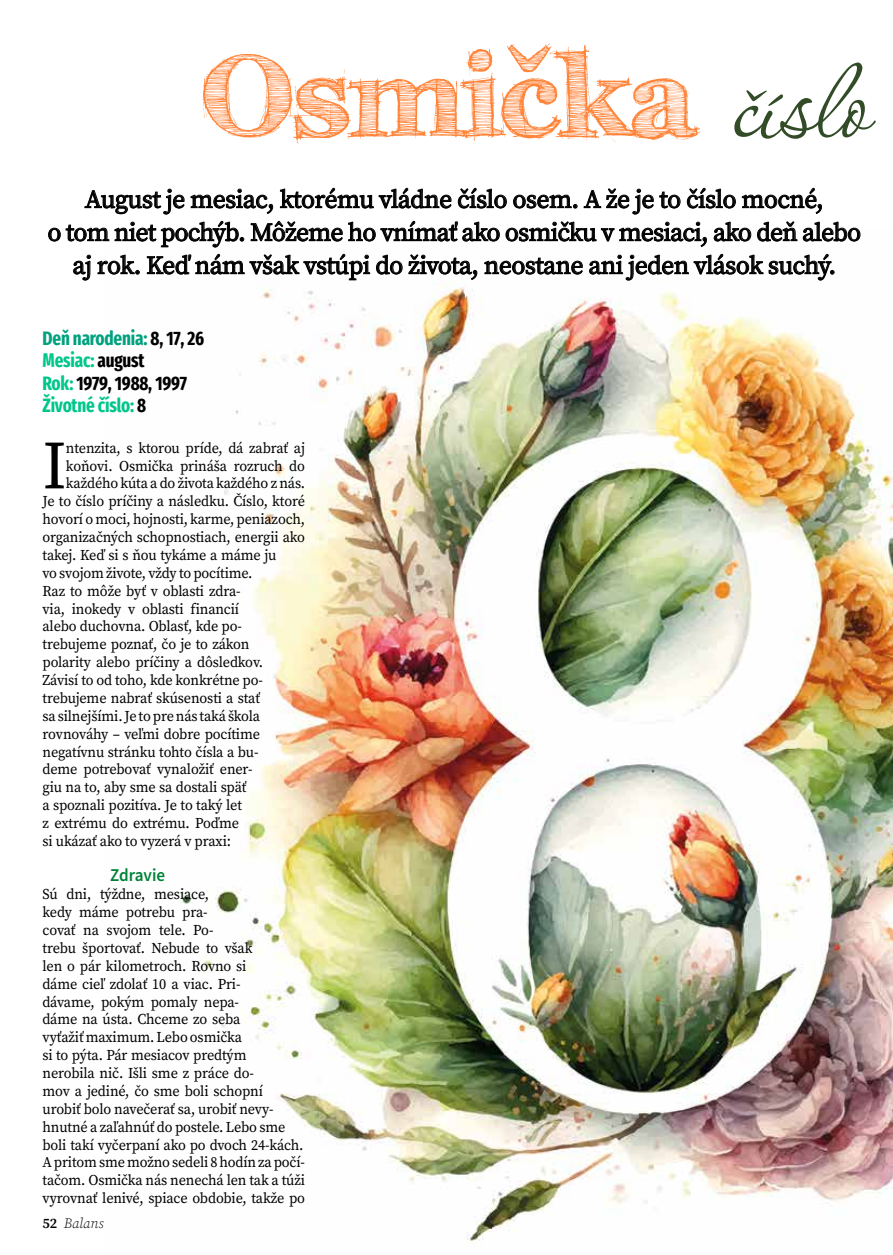
<style>
.page{position:relative;width:893px;height:1255px;background:#fff}
.page>*{position:absolute;margin:0;border:0;box-sizing:border-box;transform-origin:0 0}
.t1{font:700 114.45px "FFF Tusj";color:#ff853b}
.t2{font:68.4px "Source Serif Pro";color:#000;scale:.95 1}
.t3{font:25.5px/33px "Source Serif Pro";letter-spacing:-.03em;color:#000;text-align:center}
.t4{font:700 extra-condensed 19.5px/22.5px "Fira Sans";letter-spacing:-.01em;color:#000;scale:.95 1}
.t5{font:600 18px "Source Sans Pro";color:#008137;scale:.95 1}
.t6{font:15px/17.9px "Source Serif Pro";letter-spacing:-.01em;color:#000;scale:.95 1}
.t7{font:italic 300 14.25px "Source Serif Pro";color:#000}
.s1{font-family:"Corinthia";font-weight:400;font-size:124.5px;color:#334c28}
.s2{color:#00a17e}
.s3{color:#00c68a}
.s4{font-weight:600;font-style:normal}
</style>
<div class="page">
<img style="left:180px;top:303px;width:713px;height:939px">
<svg style="left:84px;top:188px;width:87px;height:27px"></svg>
<svg style="left:48px;top:221px;width:196px;height:27px"></svg>
<svg style="left:251px;top:221px;width:456px;height:26px"></svg>
<svg style="left:714px;top:221px;width:37px;height:21px"></svg>
<svg style="left:757px;top:221px;width:104px;height:21px"></svg>
<svg style="left:73px;top:254px;width:18px;height:27px"></svg>
<svg style="left:97px;top:254px;width:43px;height:21px"></svg>
<svg style="left:147px;top:254px;width:223px;height:26px"></svg>
<svg style="left:376px;top:254px;width:101px;height:26px"></svg>
<svg style="left:484px;top:257px;width:99px;height:18px"></svg>
<svg style="left:589px;top:254px;width:245px;height:27px"></svg>
<h1 class="t1" style="left:501px;top:24px;width:59px">ˇ</h1>
<h1 class="t1" style="left:205px;top:29px;width:664px">Osmicka <span class="s1">číslo</span></h1>
<h3 class="t3" style="left:47px;top:183px;width:815px">August je mesiac, ktorému vládne číslo osem. A že je to číslo mocné,<br>o tom niet pochýb. Môžeme ho vnímať ako osmičku v mesiaci, ako deň alebo aj rok. Keď nám však vstúpi do života, neostane ani jeden vlások suchý.</h3>
<h3 class="t4" style="left:43px;top:325px;width:172px"><span class="s2">Deň narodenia:</span> 8, 17, 26<br><span class="s3">Mesiac:</span> august<br><span class="s3">Rok:</span> 1979, 1988, 1997<br><span class="s3">Životné číslo:</span> 8</h3>
<h2 class="t2" style="left:43px;top:429px;width:27px">I</h2>
<p class="t6" style="left:66px;top:439px;width:253px">ntenzita, s ktorou príde, dá zabrať aj</p>
<p class="t6" style="left:66px;top:457px;width:253px">koňovi. Osmička prináša rozruch do</p>
<p class="t6" style="left:66px;top:475px;width:253px">každého kúta a do života každého z nás.</p>
<p class="t6" style="left:43px;top:492px;width:278px">Je to číslo príčiny a následku. Číslo, ktoré</p>
<p class="t6" style="left:43px;top:510px;width:278px">hovorí o moci, hojnosti, karme, peniazoch,</p>
<p class="t6" style="left:43px;top:528px;width:278px">organizačných schopnostiach, energii ako</p>
<p class="t6" style="left:43px;top:546px;width:248px">takej. Keď si s ňou tykáme a máme ju</p>
<p class="t6" style="left:43px;top:564px;width:223px">vo svojom živote, vždy to pocítime.</p>
<p class="t6" style="left:43px;top:582px;width:210px">Raz to môže byť v oblasti zdra-</p>
<p class="t6" style="left:43px;top:600px;width:208px">via, inokedy v oblasti financií</p>
<p class="t6" style="left:43px;top:617px;width:212px">alebo duchovna. Oblasť, kde po-</p>
<p class="t6" style="left:43px;top:635px;width:219px">trebujeme poznať, čo je to zákon</p>
<p class="t6" style="left:43px;top:653px;width:234px">polarity alebo príčiny a dôsledkov.</p>
<p class="t6" style="left:43px;top:671px;width:234px">Závisí to od toho, kde konkrétne po-</p>
<p class="t6" style="left:43px;top:689px;width:230px">trebujeme nabrať skúsenosti a stať</p>
<p class="t6" style="left:43px;top:707px;width:230px">sa silnejšími. Je to pre nás taká škola</p>
<p class="t6" style="left:43px;top:725px;width:230px">rovnováhy – veľmi dobre pocítime</p>
<p class="t6" style="left:43px;top:743px;width:229px">negatívnu stránku tohto čísla a bu-</p>
<p class="t6" style="left:43px;top:760px;width:223px">deme potrebovať vynaložiť ener-</p>
<p class="t6" style="left:43px;top:778px;width:216px">giu na to, aby sme sa dostali späť</p>
<p class="t6" style="left:43px;top:796px;width:211px">a spoznali pozitíva. Je to taký let</p>
<p class="t6" style="left:43px;top:814px;width:208px">z extrému do extrému. Poďme</p>
<p class="t6" style="left:43px;top:832px;width:200px">si ukázať ako to vyzerá v praxi:</p>
<p class="t5" style="left:110px;top:864px;width:59px">Zdravie</p>
<p class="t6" style="left:43px;top:885px;width:278px">Sú dni, týždne, mesiace,<br>kedy máme potrebu pra-<br>covať na svojom tele. Po-<br>trebu športovať. Nebude to však<br>len o pár kilometroch. Rovno si<br>dáme cieľ zdolať 10 a viac. Pri-<br>dávame, pokým pomaly nepa-<br>dáme na ústa. Chceme zo seba<br>vyťažiť maximum. Lebo osmička<br>si to pýta. Pár mesiacov predtým<br>nerobila nič. Išli sme z práce do-<br>mov a jediné, čo sme boli schopní urobiť bolo navečerať sa, urobiť nevy&shy;hnutné a zaľahnúť do postele. Lebo sme boli takí vyčerpaní ako po dvoch 24-kách.<br>A pritom sme možno sedeli 8 hodín za počí&shy;tačom. Osmička nás nenechá len tak a túži vyrovnať lenivé, spiace obdobie, takže po</p>
<p class="t7" style="left:43px;top:1214px;width:63px"><span class="s4">52</span> Balans</p>
</div>
